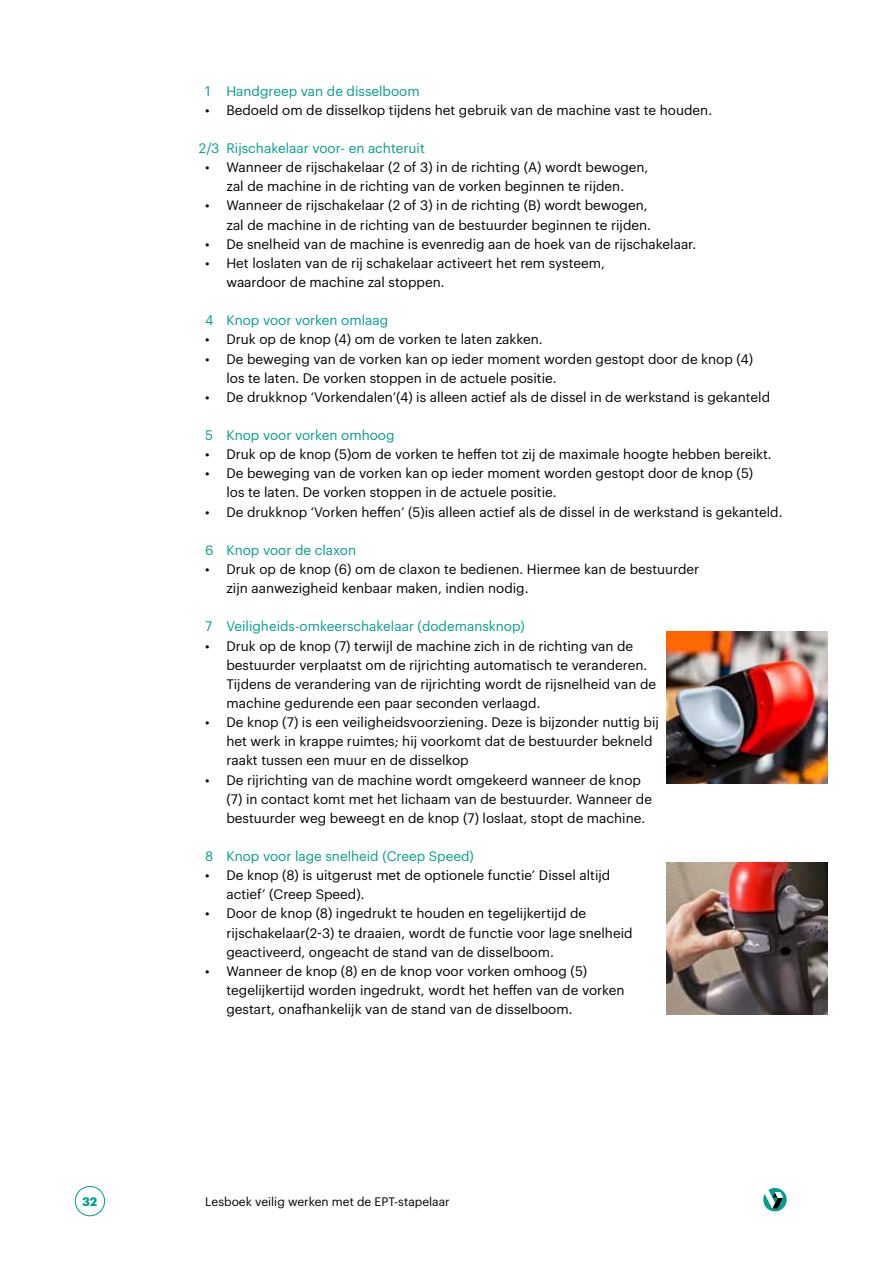
<style>
.page{position:relative;width:893px;height:1263px;background:#fff}
.page>*{position:absolute;margin:0;border:0;box-sizing:border-box;transform-origin:0 0}
.t1{font:13.5px/19.2px "Graphik";color:#000}
.t2{font:13.5px "Graphik";color:#009e8f}
.t3{font:12px "Graphik";color:#000}
.t4{font:700 12px "Graphik";color:#009e8f}
</style>
<div class="page">
<div style="left:75px;top:1186px;width:30px;height:30px;border:1px solid #009e8f;border-radius:50%"></div>
<svg style="left:763px;top:1188px;width:24px;height:23px"></svg>
<img style="left:666px;top:631px;width:161px;height:153px">
<img style="left:666px;top:862px;width:161px;height:152px">
<p class="t2" style="left:205px;top:81px;width:216px">1 Handgreep van de disselboom</p>
<p class="t1" style="left:205px;top:99px;width:508px">• Bedoeld om de disselkop tijdens het gebruik van de machine vast te houden.</p>
<p class="t2" style="left:226px;top:138px;width:200px">Rijschakelaar voor- en achteruit</p>
<p class="t1" style="left:205px;top:157px;width:445px;text-align:center">• Wanneer de rijschakelaar (2 of 3) in de richting (A) wordt bewogen, zal de machine in de richting van de vorken beginnen te rijden.</p>
<p class="t1" style="left:205px;top:195px;width:447px;text-align:right">• Wanneer de rijschakelaar (2 of 3) in de richting (B) wordt bewogen, zal de machine in de richting van de bestuurder beginnen te rijden.</p>
<p class="t1" style="left:205px;top:233px;width:493px">• De snelheid van de machine is evenredig aan de hoek van de rijschakelaar.</p>
<p class="t1" style="left:226px;top:252px;width:380px;text-indent:-21px">• Het loslaten van de rij schakelaar activeert het rem systeem, waardoor de machine zal stoppen.</p>
<p class="t2" style="left:205px;top:310px;width:185px">4 Knop voor vorken omlaag</p>
<p class="t1" style="left:205px;top:329px;width:339px">• Druk op de knop (4) om de vorken te laten zakken.</p>
<p class="t1" style="left:226px;top:348px;width:528px;text-indent:-21px">• De beweging van de vorken kan op ieder moment worden gestopt door de knop (4) los te laten. De vorken stoppen in de actuele positie.</p>
<p class="t1" style="left:205px;top:386px;width:567px">• De drukknop ‘Vorkendalen’(4) is alleen actief als de dissel in de werkstand is gekanteld</p>
<p class="t2" style="left:205px;top:425px;width:191px">5 Knop voor vorken omhoog</p>
<p class="t1" style="left:205px;top:444px;width:568px">• Druk op de knop (5)om de vorken te heffen tot zij de maximale hoogte hebben bereikt.</p>
<p class="t1" style="left:226px;top:463px;width:528px;text-indent:-21px">• De beweging van de vorken kan op ieder moment worden gestopt door de knop (5) los te laten. De vorken stoppen in de actuele positie.</p>
<p class="t1" style="left:205px;top:501px;width:579px">• De drukknop ‘Vorken heffen’ (5)is alleen actief als de dissel in de werkstand is gekanteld.</p>
<p class="t2" style="left:205px;top:540px;width:152px">6 Knop voor de claxon</p>
<p class="t1" style="left:226px;top:558px;width:474px;text-indent:-21px">• Druk op de knop (6) om de claxon te bedienen. Hiermee kan de bestuurder zijn aanwezigheid kenbaar maken, indien nodig.</p>
<p class="t2" style="left:205px;top:616px;width:321px">7 Veiligheids-omkeerschakelaar (dodemansknop)</p>
<p class="t1" style="left:226px;top:635px;width:431px;text-indent:-21px">• Druk op de knop (7) terwijl de machine zich in de richting van de bestuurder verplaatst om de rijrichting automatisch te veranderen.<br>Tijdens de verandering van de rijrichting wordt de rijsnelheid van de machine gedurende een paar seconden verlaagd.</p>
<p class="t1" style="left:226px;top:711px;width:434px;text-indent:-21px">• De knop (7) is een veiligheidsvoorziening. Deze is bijzonder nuttig bij het werk in krappe ruimtes; hij voorkomt dat de bestuurder bekneld raakt tussen een muur en de disselkop</p>
<p class="t1" style="left:226px;top:769px;width:427px;text-indent:-21px">• De rijrichting van de machine wordt omgekeerd wanneer de knop (7) in contact komt met het lichaam van de bestuurder. Wanneer de bestuurder weg beweegt en de knop (7) loslaat, stopt de machine.</p>
<p class="t2" style="left:205px;top:846px;width:270px">8 Knop voor lage snelheid (Creep Speed)</p>
<p class="t1" style="left:226px;top:864px;width:385px;text-indent:-21px">• De knop (8) is uitgerust met de optionele functie’ Dissel altijd actief’ (Creep Speed).</p>
<p class="t1" style="left:226px;top:903px;width:408px;text-indent:-21px">• Door de knop (8) ingedrukt te houden en tegelijkertijd de rijschakelaar(2-3) te draaien, wordt de functie voor lage snelheid geactiveerd, ongeacht de stand van de disselboom.</p>
<p class="t1" style="left:226px;top:960px;width:400px;text-indent:-21px">• Wanneer de knop (8) en de knop voor vorken omhoog (5) tegelijkertijd worden ingedrukt, wordt het heffen van de vorken gestart, onafhankelijk van de stand van de disselboom.</p>
<p class="t2" style="left:199px;top:138px;width:22px">2/3</p>
<p class="t4" style="left:82px;top:1192px;width:17px">32</p>
<p class="t3" style="left:205px;top:1192px;width:246px">Lesboek veilig werken met de EPT-stapelaar</p>
</div>
